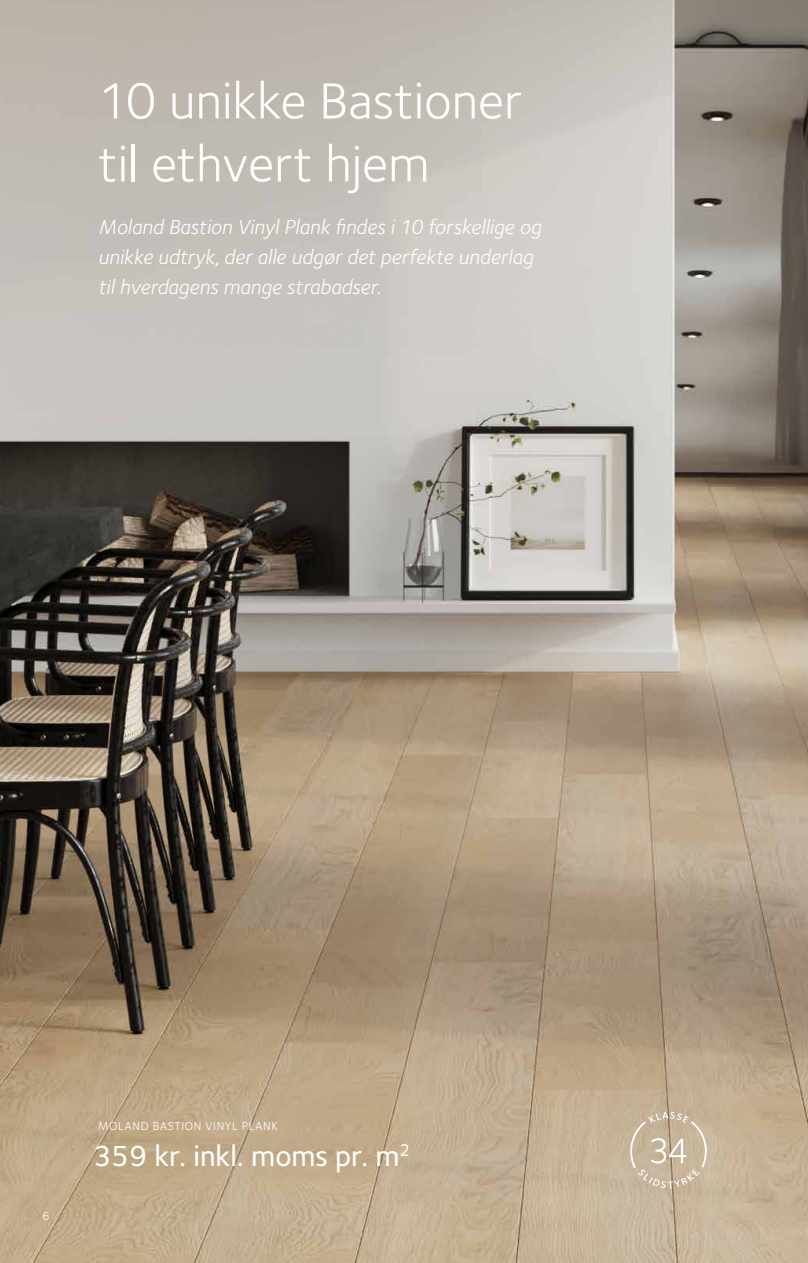
<style>
.page{position:relative;width:808px;height:1263px;background:#fff}
.page>*{position:absolute;margin:0;border:0;box-sizing:border-box;transform-origin:0 0}
.t1{font:52.5px/63px "Foundry Sterling";color:#fff}
.t2{font:500 30px "Foundry Sterling";color:#fff}
.t3{font:italic 21px/30px "Foundry Sterling";color:#fff}
.t4{font:12px "Foundry Sterling";letter-spacing:.05em;color:#fff}
</style>
<div class="page">
<img style="left:0;top:0;width:808px;height:1263px">
<svg style="left:630px;top:1112px;width:77px;height:76px;background:#cbbba3"></svg>
<h1 class="t1" style="left:98px;top:70px;width:426px">10 unikke Bastioner til ethvert hjem</h1>
<p class="t3" style="left:98px;top:211px;width:444px">Moland Bastion Vinyl Plank findes i 10 forskellige og unikke udtryk, der alle udgør det perfekte underlag til hverdagens mange strabadser.</p>
<p class="t4" style="left:43px;top:1209px;width:9px">6</p>
<p class="t4" style="left:98px;top:1119px;width:181px">MOLAND BASTION VINYL PLANK</p>
<h2 class="t2" style="left:93px;top:1138px;width:318px">359 kr. inkl. moms pr. m<sup>2</sup></h2>
</div>
